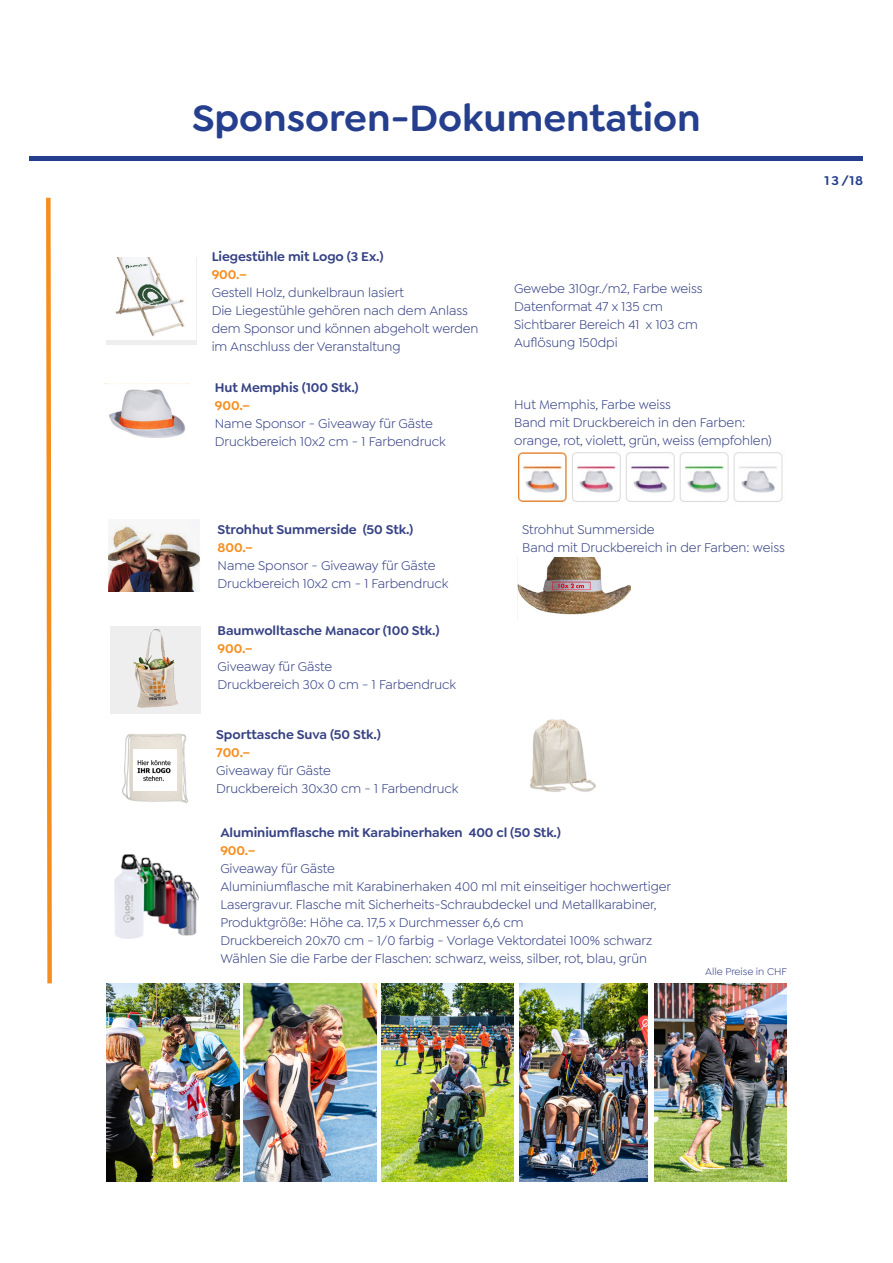
<style>
.page{position:relative;width:893px;height:1263px;background:#fff}
.page>*{position:absolute;margin:0;border:0;box-sizing:border-box;transform-origin:0 0}
.t1{font:600 39px "Goldplay";color:#253f8e}
.t2{font:13.5px/18px "Goldplay";letter-spacing:-.005em;color:#364284}
.t3{font:600 13.5px "Goldplay";letter-spacing:-.005em;color:#364284}
.t4{font:600 13.5px "Goldplay";letter-spacing:-.005em;color:#f68e1e}
.t5{font:600 13.5px "Goldplay";color:#253f8e}
.t6{font:10.5px "Goldplay";letter-spacing:-.005em;color:#364284}
</style>
<div class="page">
<div style="left:30px;top:156px;width:833px;height:5px;background:#253f8e"></div>
<svg style="left:107px;top:257px;width:90px;height:88px"></svg>
<img style="left:107px;top:257px;width:88px;height:83px">
<div style="left:111px;top:626px;width:90px;height:87px;background:#eeeeef"></div>
<img style="left:133px;top:629px;width:45px;height:79px">
<img style="left:107px;top:983px;width:132px;height:199px">
<img style="left:244px;top:983px;width:132px;height:199px">
<img style="left:381px;top:983px;width:133px;height:199px">
<img style="left:519px;top:983px;width:129px;height:199px">
<img style="left:654px;top:983px;width:133px;height:199px">
<img style="left:122px;top:733px;width:66px;height:70px">
<img style="left:530px;top:719px;width:66px;height:73px">
<img style="left:134px;top:749px;width:43px;height:41px">
<img style="left:109px;top:389px;width:76px;height:49px">
<img style="left:518px;top:452px;width:265px;height:50px">
<img style="left:518px;top:558px;width:113px;height:57px">
<img style="left:108px;top:520px;width:92px;height:72px">
<svg style="left:46px;top:197px;width:6px;height:787px"></svg>
<img style="left:115px;top:855px;width:84px;height:84px">
<h1 class="t1" style="left:192px;top:93px;width:510px">Sponsoren-Dokumentation</h1>
<p class="t3" style="left:212px;top:248px;width:173px">Liegestühle mit Logo (3 Ex.)</p>
<p class="t4" style="left:212px;top:266px;width:37px">900.–</p>
<p class="t2" style="left:212px;top:284px;width:194px">Gestell Holz, dunkelbraun lasiert</p>
<p class="t2" style="left:212px;top:302px;width:268px">Die Liegestühle gehören nach dem Anlass dem Sponsor und können abgeholt werden im Anschluss der Veranstaltung</p>
<p class="t3" style="left:215px;top:379px;width:145px">Hut Memphis (100 Stk.)</p>
<p class="t4" style="left:215px;top:397px;width:37px">900.–</p>
<p class="t2" style="left:215px;top:415px;width:220px">Name Sponsor - Giveaway für Gäste</p>
<p class="t2" style="left:215px;top:433px;width:232px">Druckbereich 10x2 cm - 1 Farbendruck</p>
<p class="t3" style="left:218px;top:521px;width:197px">Strohhut Summerside (50 Stk.)</p>
<p class="t4" style="left:218px;top:539px;width:37px">800.–</p>
<p class="t2" style="left:218px;top:556px;width:220px">Name Sponsor - Giveaway für Gäste</p>
<p class="t2" style="left:218px;top:574px;width:232px">Druckbereich 10x2 cm - 1 Farbendruck</p>
<p class="t3" style="left:218px;top:622px;width:224px">Baumwolltasche Manacor (100 Stk.)</p>
<p class="t4" style="left:218px;top:640px;width:37px">900.–</p>
<p class="t2" style="left:218px;top:657px;width:116px">Giveaway für Gäste</p>
<p class="t2" style="left:218px;top:675px;width:240px">Druckbereich 30x 0 cm - 1 Farbendruck</p>
<p class="t3" style="left:216px;top:726px;width:166px">Sporttasche Suva (50 Stk.)</p>
<p class="t4" style="left:216px;top:744px;width:36px">700.–</p>
<p class="t2" style="left:216px;top:761px;width:116px">Giveaway für Gäste</p>
<p class="t2" style="left:216px;top:779px;width:243px">Druckbereich 30x30 cm - 1 Farbendruck</p>
<p class="t2" style="left:514px;top:279px;width:190px">Gewebe 310gr./m2, Farbe weiss</p>
<p class="t2" style="left:514px;top:297px;width:150px">Datenformat 47 x 135 cm</p>
<p class="t2" style="left:514px;top:315px;width:185px">Sichtbarer Bereich 41 x 103 cm</p>
<p class="t2" style="left:514px;top:333px;width:105px">Auflösung 150dpi</p>
<p class="t2" style="left:514px;top:396px;width:158px">Hut Memphis, Farbe weiss</p>
<p class="t2" style="left:514px;top:414px;width:233px">Band mit Druckbereich in den Farben:</p>
<p class="t2" style="left:514px;top:432px;width:259px">orange, rot, violett, grün, weiss (empfohlen)</p>
<p class="t2" style="left:522px;top:520px;width:134px">Strohhut Summerside</p>
<p class="t2" style="left:522px;top:538px;width:264px">Band mit Druckbereich in der Farben: weiss</p>
<p class="t3" style="left:220px;top:824px;width:342px">Aluminiumflasche mit Karabinerhaken 400 cl (50 Stk.)</p>
<p class="t4" style="left:220px;top:842px;width:37px">900.–</p>
<p class="t2" style="left:220px;top:859px;width:116px">Giveaway für Gäste</p>
<p class="t2" style="left:220px;top:877px;width:452px">Aluminiumflasche mit Karabinerhaken 400 ml mit einseitiger hochwertiger<br>Lasergravur. Flasche mit Sicherheits-Schraubdeckel und Metallkarabiner,</p>
<p class="t2" style="left:220px;top:913px;width:305px">Produktgröße: Höhe ca. 17,5 x Durchmesser 6,6 cm</p>
<p class="t2" style="left:220px;top:931px;width:433px">Druckbereich 20x70 cm - 1/0 farbig - Vorlage Vektordatei 100% schwarz</p>
<p class="t2" style="left:220px;top:949px;width:428px">Wählen Sie die Farbe der Flaschen: schwarz, weiss, silber, rot, blau, grün</p>
<p class="t6" style="left:705px;top:965px;width:83px">Alle Preise in CHF</p>
<p class="t5" style="left:824px;top:172px;width:40px">13/18</p>
</div>
